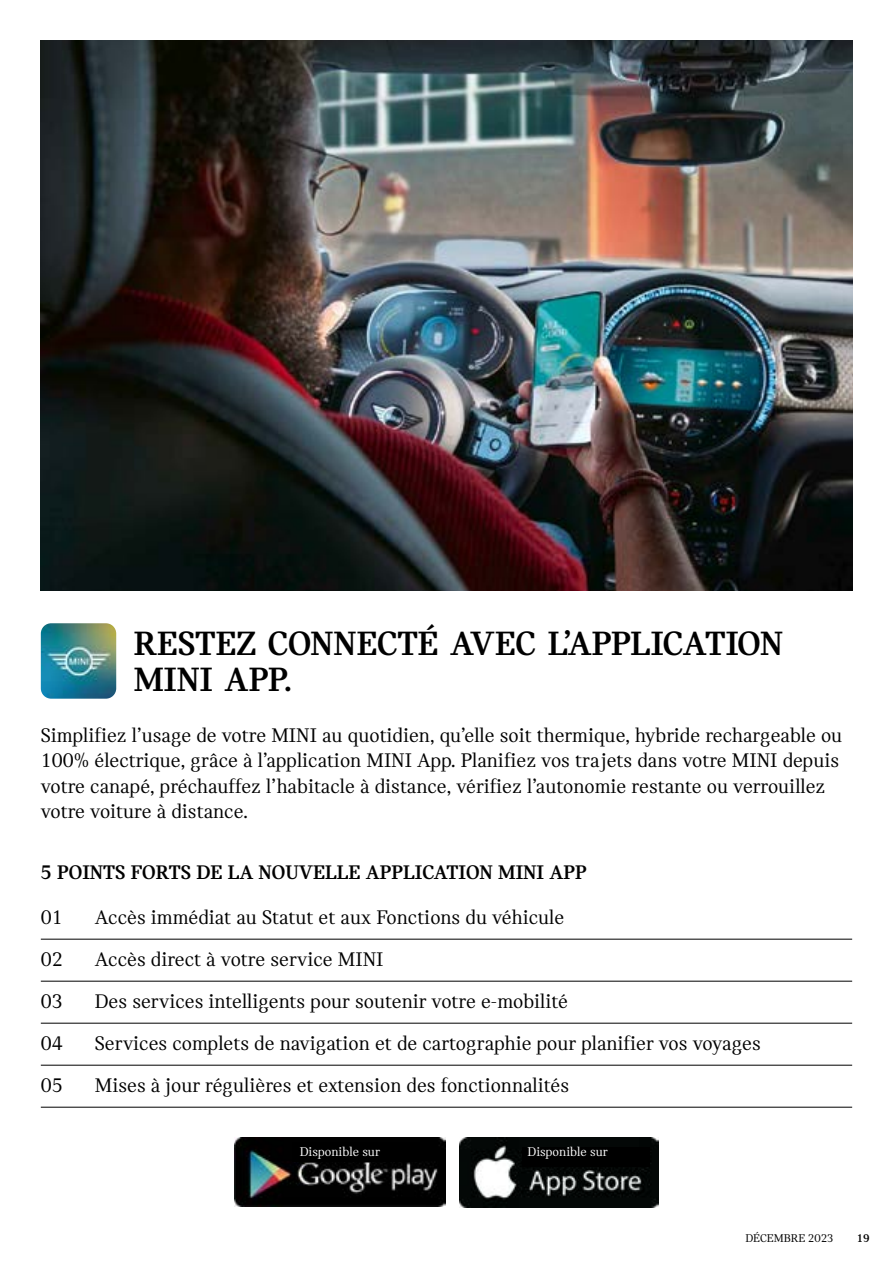
<style>
.page{position:relative;width:893px;height:1263px;background:#fff}
.page>*{position:absolute;margin:0;border:0;box-sizing:border-box;transform-origin:0 0}
.t1{font:700 36px/36px "MINI Serif";color:#000}
.t2{font:21px/25.2px "MINI Serif";color:#000}
.t3{font:700 21px "MINI Serif";color:#000}
.t4{font:13.5px "MINI Serif";color:#fff}
.t5{font:12px "MINI Serif";color:#000}
.t6{font:700 12px "MINI Serif";color:#000}
</style>
<div class="page">
<img style="left:41px;top:41px;width:811px;height:550px">
<hr style="left:41px;top:939px;width:811px;height:1px;background:#000">
<hr style="left:41px;top:981px;width:811px;height:1px;background:#000">
<hr style="left:41px;top:1023px;width:811px;height:1px;background:#000">
<hr style="left:41px;top:1065px;width:811px;height:1px;background:#000">
<hr style="left:41px;top:1107px;width:811px;height:1px;background:#000">
<img style="left:235px;top:1138px;width:211px;height:68px">
<img style="left:459px;top:1138px;width:199px;height:70px">
<div style="left:292px;top:1142px;width:128px;height:20px;background:#000"></div>
<div style="left:523px;top:1147px;width:127px;height:20px;background:#000"></div>
<img style="left:41px;top:623px;width:75px;height:76px">
<h1 class="t1" style="left:134px;top:625px;width:651px">RESTEZ CONNECTÉ AVEC L’APPLICATION<br>MINI APP.</h1>
<p class="t2" style="left:41px;top:723px;width:803px">Simplifiez l’usage de votre MINI au quotidien, qu’elle soit thermique, hybride rechargeable ou 100% électrique, grâce à l’application MINI App. Planifiez vos trajets dans votre MINI depuis votre canapé, préchauffez l’habitacle à distance, vérifiez l’autonomie restante ou verrouillez votre voiture à distance.</p>
<p class="t3" style="left:41px;top:861px;width:547px">5 POINTS FORTS DE LA NOUVELLE APPLICATION MINI APP</p>
<p class="t2" style="left:41px;top:904px;width:24px">01</p>
<p class="t2" style="left:95px;top:904px;width:471px">Accès immédiat au Statut et aux Fonctions du véhicule</p>
<p class="t2" style="left:41px;top:946px;width:24px">02</p>
<p class="t2" style="left:95px;top:946px;width:290px">Accès direct à votre service MINI</p>
<p class="t2" style="left:41px;top:988px;width:24px">03</p>
<p class="t2" style="left:95px;top:988px;width:475px">Des services intelligents pour soutenir votre e-mobilité</p>
<p class="t2" style="left:41px;top:1030px;width:24px">04</p>
<p class="t2" style="left:95px;top:1030px;width:667px">Services complets de navigation et de cartographie pour planifier vos voyages</p>
<p class="t2" style="left:41px;top:1072px;width:24px">05</p>
<p class="t2" style="left:95px;top:1072px;width:476px">Mises à jour régulières et extension des fonctionnalités</p>
<p class="t4" style="left:300px;top:1144px;width:82px">Disponible sur</p>
<p class="t4" style="left:527px;top:1144px;width:82px">Disponible sur</p>
<p class="t5" style="left:745px;top:1231px;width:90px">DÉCEMBRE 2023</p>
<p class="t6" style="left:857px;top:1231px;width:14px">19</p>
</div>
